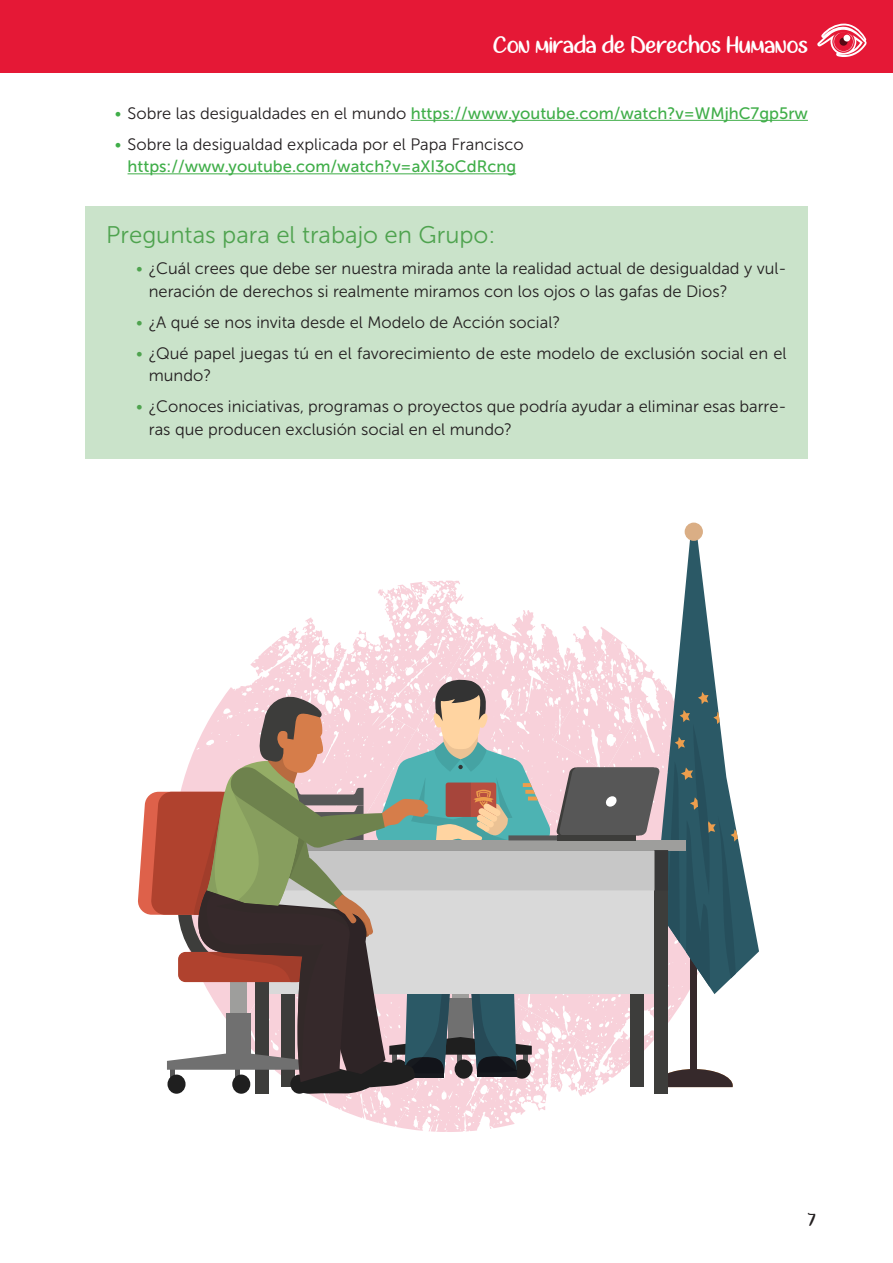
<style>
.page{position:relative;width:893px;height:1263px;background:#fff}
.page>*{position:absolute;margin:0;border:0;box-sizing:border-box;transform-origin:0 0}
.t1{font:24px "Museo Sans 300";color:#4fa34f}
.t2{font:24px "Sugar Addiction";color:#fff}
.t3{font:18px "Sugar Addiction";color:#231f20}
.t4{font:16.5px/22.5px "Museo Sans 300";color:#231f20}
.t5{font:16.5px "Museo Sans 500";color:#40ae49}
.s1{font-family:"Museo Sans 300"}
.s2{font-family:"Museo Sans 300";color:#231f20}
.s3{color:#40ae49}
.s4{color:#4fa34f}
</style>
<div class="page">
<div style="left:0;top:0;width:893px;height:72px;background:#e51836"></div>
<svg style="left:817px;top:24px;width:50px;height:33px"></svg>
<div style="left:85px;top:206px;width:723px;height:253px;background:#cae3ca"></div>
<hr style="left:411px;top:120px;width:397px;height:1px;background:#40ae49">
<hr style="left:128px;top:173px;width:388px;height:1px;background:#40ae49">
<svg style="left:685px;top:535px;width:74px;height:437px"></svg>
<div style="left:685px;top:523px;width:18px;height:18px;background:#daae85;border-radius:50%"></div>
<svg style="left:138px;top:582px;width:600px;height:550px"></svg>
<div style="left:557px;top:835px;width:79px;height:5px;background:#3d3d3b"></div>
<h1 class="t2" style="left:493px;top:30px;width:316px">Con mirada de Derechos Humanos</h1>
<p class="t5" style="left:115px;top:104px;width:695px"><span class="s1">•</span> <span class="s2">Sobre las desigualdades en el mundo</span> https://www.youtube.com/watch?v=WMjhC7gp5rw</p>
<p class="t4" style="left:115px;top:133px;width:410px"><span class="s3">•</span> Sobre la desigualdad explicada por el Papa Francisco</p>
<p class="t5" style="left:128px;top:157px;width:390px">https://www.youtube.com/watch?v=aXI3oCdRcng</p>
<h1 class="t1" style="left:106px;top:222px;width:391px">Preguntas para el trabajo en Grupo:</h1>
<p class="t4" style="left:149px;top:257px;width:639px;text-indent:-13px"><span class="s4">•</span> ¿Cuál crees que debe ser nuestra mirada ante la realidad actual de desigualdad y vul&shy;neración de derechos si realmente miramos con los ojos o las gafas de Dios?</p>
<p class="t4" style="left:136px;top:311px;width:426px"><span class="s4">•</span> ¿A qué se nos invita desde el Modelo de Acción social?</p>
<p class="t4" style="left:149px;top:342px;width:639px;text-indent:-13px"><span class="s4">•</span> ¿Qué papel juegas tú en el favorecimiento de este modelo de exclusión social en el mundo?</p>
<p class="t4" style="left:149px;top:395px;width:639px;text-indent:-13px"><span class="s4">•</span> ¿Conoces iniciativas, programas o proyectos que podría ayudar a eliminar esas barre&shy;ras que producen exclusión social en el mundo?</p>
<p class="t3" style="left:808px;top:1208px;width:9px">7</p>
</div>
